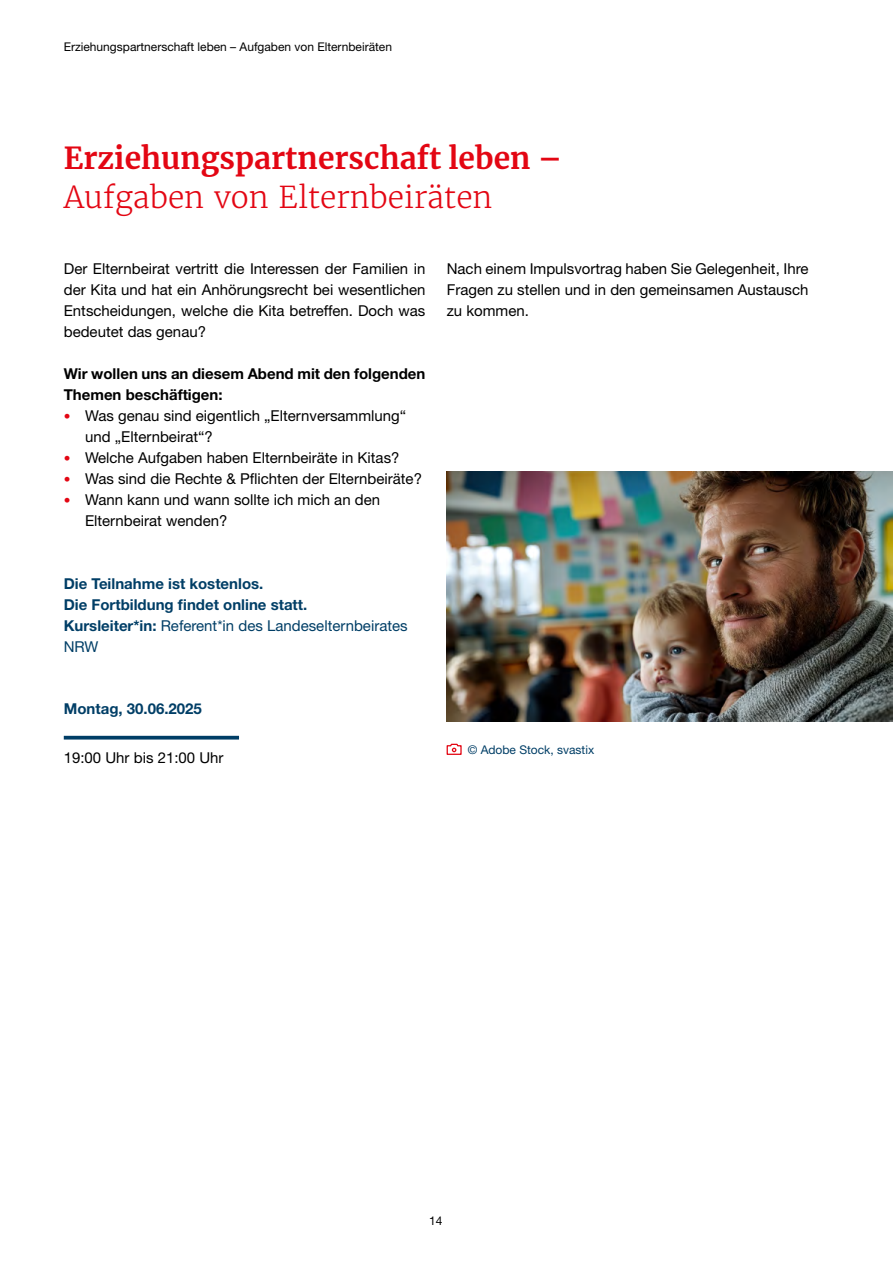
<style>
.page{position:relative;width:893px;height:1263px;background:#fff}
.page>*{position:absolute;margin:0;border:0;box-sizing:border-box;transform-origin:0 0}
.t1{font:700 30px "Merriweather";color:#e30613}
.t2{font:300 30px "Merriweather";color:#e30613}
.t3{font:15px/21px "Helvetica Neue LT Std";color:#000;text-align:justify}
.t4{font:700 15px/21px "Helvetica Neue LT Std";color:#003e66}
.t5{font:700 15px/21px "Helvetica Neue LT Std";color:#000}
.t6{font:12px "Helvetica Neue LT Std";color:#000}
.t7{font:12px "Helvetica Neue LT Std";color:#003e66}
.s1{font-size:13.5px;color:#e30613}
.s2{font-weight:400}
</style>
<div class="page">
<hr style="left:64px;top:736px;width:175px;height:3px;background:#003e66">
<img style="left:446px;top:471px;width:447px;height:251px">
<svg style="left:446px;top:743px;width:16px;height:12px"></svg>
<p class="t6" style="left:64px;top:40px;width:330px">Erziehungspartnerschaft leben – Aufgaben von Elternbeiräten</p>
<h1 class="t1" style="left:64px;top:137px;width:500px">Erziehungspartnerschaft leben –</h1>
<h1 class="t2" style="left:64px;top:179px;width:430px">Aufgaben von Elternbeiräten</h1>
<p class="t3" style="left:64px;top:258px;width:363px">Der Elternbeirat vertritt die Interessen der Familien in der Kita und hat ein Anhörungsrecht bei wesentlichen Entscheidungen, welche die Kita betreffen. Doch was bedeutet das genau?</p>
<p class="t5" style="left:64px;top:363px;width:363px">Wir wollen uns an diesem Abend mit den folgenden<br>Themen beschäftigen:</p>
<p class="t3" style="left:85px;top:405px;width:323px;text-indent:-21px"><span class="s1">•</span> Was genau sind eigentlich „Elternversammlung“ und „Elternbeirat“?</p>
<p class="t3" style="left:64px;top:447px;width:337px"><span class="s1">•</span> Welche Aufgaben haben Elternbeiräte in Kitas?</p>
<p class="t3" style="left:64px;top:468px;width:360px"><span class="s1">•</span> Was sind die Rechte &amp; Pflichten der Elternbeiräte?</p>
<p class="t3" style="left:85px;top:489px;width:297px;text-indent:-21px"><span class="s1">•</span> Wann kann und wann sollte ich mich an den<br>Elternbeirat wenden?</p>
<p class="t4" style="left:64px;top:573px;width:345px">Die Teilnahme ist kostenlos.<br>Die Fortbildung findet online statt.<br>Kursleiter*in: <span class="s2">Referent*in des Landeselternbeirates<br>NRW</span></p>
<p class="t4" style="left:64px;top:698px;width:140px">Montag, 30.06.2025</p>
<p class="t3" style="left:64px;top:747px;width:161px">19:00 Uhr bis 21:00 Uhr</p>
<p class="t3" style="left:447px;top:258px;width:363px">Nach einem Impulsvortrag haben Sie Gelegenheit, Ihre Fragen zu stellen und in den gemeinsamen Austausch zu kommen.</p>
<p class="t7" style="left:468px;top:742px;width:128px">© Adobe Stock, svastix</p>
<p class="t6" style="left:429px;top:1213px;width:15px">14</p>
</div>
